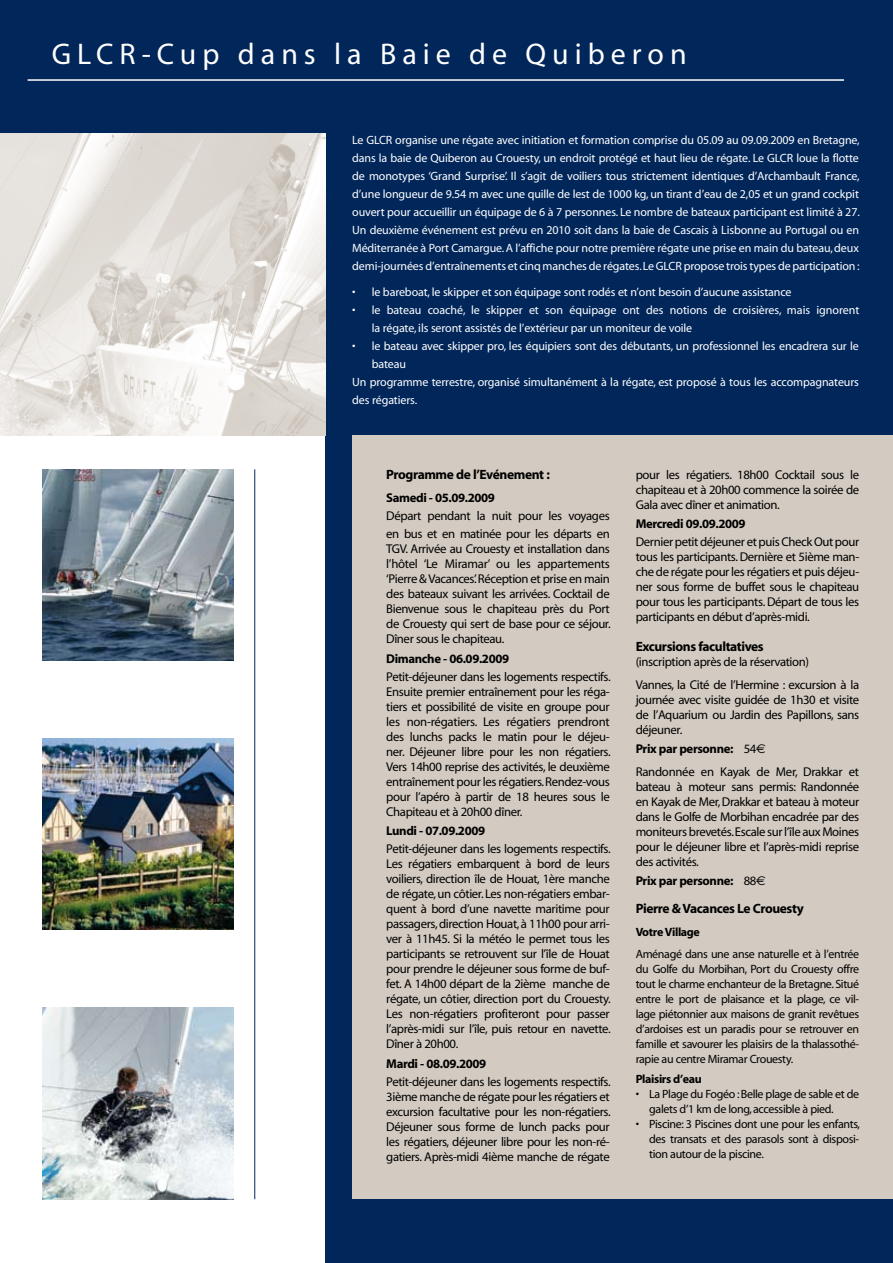
<style>
.page{position:relative;width:893px;height:1263px;background:#fff}
.page>*{position:absolute;margin:0;border:0;box-sizing:border-box;transform-origin:0 0}
.t1{font:30px "Myriad";letter-spacing:.2em;color:#fff}
.t2{font:700 13.5px "Myriad";letter-spacing:-.03em;color:#000}
.t3{font:12.75px/15px "Myriad";letter-spacing:-.03em;color:#000;text-align:justify}
.t4{font:700 12.75px "Myriad";letter-spacing:-.03em;color:#000}
.t5{font:12px/18px "Myriad";letter-spacing:-.01em;color:#fff;text-align:justify}
.t6{font:12px/15px "Myriad";letter-spacing:-.03em;color:#000;text-align:justify}
.t7{font:700 12px "Myriad";letter-spacing:-.03em;color:#000}
.s1{font-weight:700}
.s2{font-family:"Euro Sans"}
.s3{font-weight:400}
.s4{font-family:"Euro Sans";font-weight:400}
</style>
<div class="page">
<div style="left:325px;top:240px;width:568px;height:1023px;background:#00265a"></div>
<div style="left:352px;top:393px;width:541px;height:805px;background:#d3cbc1"></div>
<div style="left:0;top:0;width:893px;height:435px;background:#00265a"></div>
<hr style="left:28px;top:79px;width:816px;height:2px;background:#fff">
<img style="left:43px;top:469px;width:191px;height:192px">
<img style="left:43px;top:1008px;width:191px;height:191px">
<img style="left:43px;top:739px;width:191px;height:191px">
<hr style="left:254px;top:469px;width:1px;height:730px;background:#00265a">
<img style="left:0;top:133px;width:325px;height:302px">
<h1 class="t1" style="left:52px;top:39px;width:636px">GLCR-Cup dans la Baie de Quiberon</h1>
<p class="t5" style="left:352px;top:132px;width:509px">Le GLCR organise une régate avec initiation et formation comprise du 05.09 au 09.09.2009 en Bretagne, dans la baie de Quiberon au Crouesty, un endroit protégé et haut lieu de régate. Le GLCR loue la flotte de monotypes ‘Grand Surprise’. Il s’agit de voiliers tous strictement identiques d’Archambault France, d’une longueur de 9.54 m avec une quille de lest de 1000 kg, un tirant d’eau de 2,05 et un grand cockpit ouvert pour accueillir un équipage de 6 à 7 personnes. Le nombre de bateaux participant est limité à 27.<br>Un deuxième événement est prévu en 2010 soit dans la baie de Cascais à Lisbonne au Portugal ou en Méditerranée à Port Camargue. A l’affiche pour notre première régate une prise en main du bateau, deux demi-journées d’entraînements et cinq manches de régates. Le GLCR propose trois types de participation :</p>
<p class="t5" style="left:352px;top:283px;width:441px">• le bareboat, le skipper et son équipage sont rodés et n’ont besoin d’aucune assistance</p>
<p class="t5" style="left:372px;top:301px;width:489px;text-indent:-20px">• le bateau coaché, le skipper et son équipage ont des notions de croisières, mais ignorent la régate, ils seront assistés de l’extérieur par un moniteur de voile</p>
<p class="t5" style="left:352px;top:337px;width:508px">• le bateau avec skipper pro, les équipiers sont des débutants, un professionnel les encadrera sur le</p>
<p class="t5" style="left:372px;top:355px;width:36px">bateau</p>
<p class="t5" style="left:352px;top:373px;width:508px">Un programme terrestre, organisé simultanément à la régate, est proposé à tous les accompagnateurs</p>
<p class="t5" style="left:352px;top:391px;width:67px">des régatiers.</p>
<p class="t2" style="left:386px;top:468px;width:165px">Programme de l’Evénement :</p>
<p class="t4" style="left:386px;top:491px;width:110px">Samedi - 05.09.2009</p>
<p class="t3" style="left:386px;top:507px;width:225px;line-height:18px">Départ pendant la nuit pour les voyages en bus et en matinée pour les départs en</p>
<p class="t3" style="left:386px;top:542px;width:226px">TGV. Arrivée au Crouesty et installation dans l’hôtel ‘Le Miramar’ ou les appartements ‘Pierre &amp; Vacances’. Réception et prise en main des bateaux suivant les arrivées. Cocktail de Bienvenue sous le chapiteau près du Port de Crouesty qui sert de base pour ce séjour.<br>Dîner sous le chapiteau.</p>
<p class="t4" style="left:386px;top:652px;width:124px">Dimanche - 06.09.2009</p>
<p class="t3" style="left:386px;top:669px;width:226px">Petit-déjeuner dans les logements respectifs.<br>Ensuite premier entraînement pour les réga&shy;tiers et possibilité de visite en groupe pour les non-régatiers. Les régatiers prendront des lunchs packs le matin pour le déjeu&shy;ner. Déjeuner libre pour les non régatiers.<br>Vers 14h00 reprise des activités, le deuxième entraînement pour les régatiers. Rendez-vous pour l’apéro à partir de 18 heures sous le Chapiteau et à 20h00 dîner.</p>
<p class="t4" style="left:386px;top:824px;width:100px">Lundi - 07.09.2009</p>
<p class="t3" style="left:386px;top:842px;width:226px">Petit-déjeuner dans les logements respectifs.<br>Les régatiers embarquent à bord de leurs voiliers, direction île de Houat, 1ère manche de régate, un côtier. Les non-régatiers embar&shy;quent à bord d’une navette maritime pour passagers, direction Houat, à 11h00 pour arri&shy;ver à 11h45. Si la météo le permet tous les participants se retrouvent sur l’île de Houat pour prendre le déjeuner sous forme de buf&shy;fet. A 14h00 départ de la 2ième manche de régate, un côtier, direction port du Crouesty.<br>Les non-régatiers profiteront pour passer l’après-midi sur l’île, puis retour en navette.<br>Dîner à 20h00.</p>
<p class="t4" style="left:386px;top:1057px;width:101px">Mardi - 08.09.2009</p>
<p class="t3" style="left:386px;top:1074px;width:226px">Petit-déjeuner dans les logements respectifs.<br>3ième manche de régate pour les régatiers et excursion facultative pour les non-régatiers.<br>Déjeuner sous forme de lunch packs pour les régatiers, déjeuner libre pour les non-ré&shy;gatiers. Après-midi 4ième manche de régate</p>
<p class="t3" style="left:636px;top:468px;width:225px">pour les régatiers. 18h00 Cocktail sous le chapiteau et à 20h00 commence la soirée de Gala avec dîner et animation.</p>
<p class="t4" style="left:636px;top:518px;width:111px">Mercredi 09.09.2009</p>
<p class="t3" style="left:636px;top:535px;width:225px">Dernier petit déjeuner et puis Check Out pour tous les participants. Dernière et 5ième man&shy;che de régate pour les régatiers et puis déjeu&shy;ner sous forme de buffet sous le chapiteau pour tous les participants. Départ de tous les participants en début d’après-midi.</p>
<p class="t2" style="left:636px;top:640px;width:130px">Excursions facultatives</p>
<p class="t3" style="left:636px;top:651px;width:225px;line-height:22.5px">(inscription après de la réservation)<br>Vannes, la Cité de l’Hermine : excursion à la</p>
<p class="t3" style="left:636px;top:693px;width:225px">journée avec visite guidée de 1h30 et visite de l’Aquarium ou Jardin des Papillons, sans déjeuner.</p>
<p class="t3" style="left:636px;top:738px;width:225px;line-height:22.5px"><span class="s1">Prix par personne:</span> 54<span class="s2">€<br></span>Randonnée en Kayak de Mer, Drakkar et</p>
<p class="t3" style="left:636px;top:780px;width:225px">bateau à moteur sans permis: Randonnée en Kayak de Mer, Drakkar et bateau à moteur dans le Golfe de Morbihan encadrée par des moniteurs brevetés.Escale sur l’île aux Moines pour le déjeuner libre et l’après-midi reprise des activités.</p>
<p class="t4" style="left:636px;top:875px;width:131px">Prix par personne: <span class="s3">88</span><span class="s4">€</span></p>
<p class="t2" style="left:636px;top:902px;width:170px">Pierre &amp; Vacances Le Crouesty</p>
<p class="t7" style="left:636px;top:925px;width:66px">Votre Village</p>
<p class="t6" style="left:636px;top:947px;width:225px">Aménagé dans une anse naturelle et à l’entrée du Golfe du Morbihan, Port du Crouesty offre tout le charme enchanteur de la Bretagne. Situé entre le port de plaisance et la plage, ce vil&shy;lage piétonnier aux maisons de granit revêtues d’ardoises est un paradis pour se retrouver en famille et savourer les plaisirs de la thalassothé&shy;rapie au centre Miramar Crouesty.</p>
<p class="t7" style="left:636px;top:1072px;width:68px">Plaisirs d’eau</p>
<p class="t6" style="left:649px;top:1087px;width:212px;text-indent:-14px">• La Plage du Fogéo : Belle plage de sable et de galets d’1 km de long, accessible à pied.</p>
<p class="t6" style="left:649px;top:1117px;width:212px;text-indent:-14px">• Piscine: 3 Piscines dont une pour les enfants, des transats et des parasols sont à disposi&shy;tion autour de la piscine.</p>
</div>
